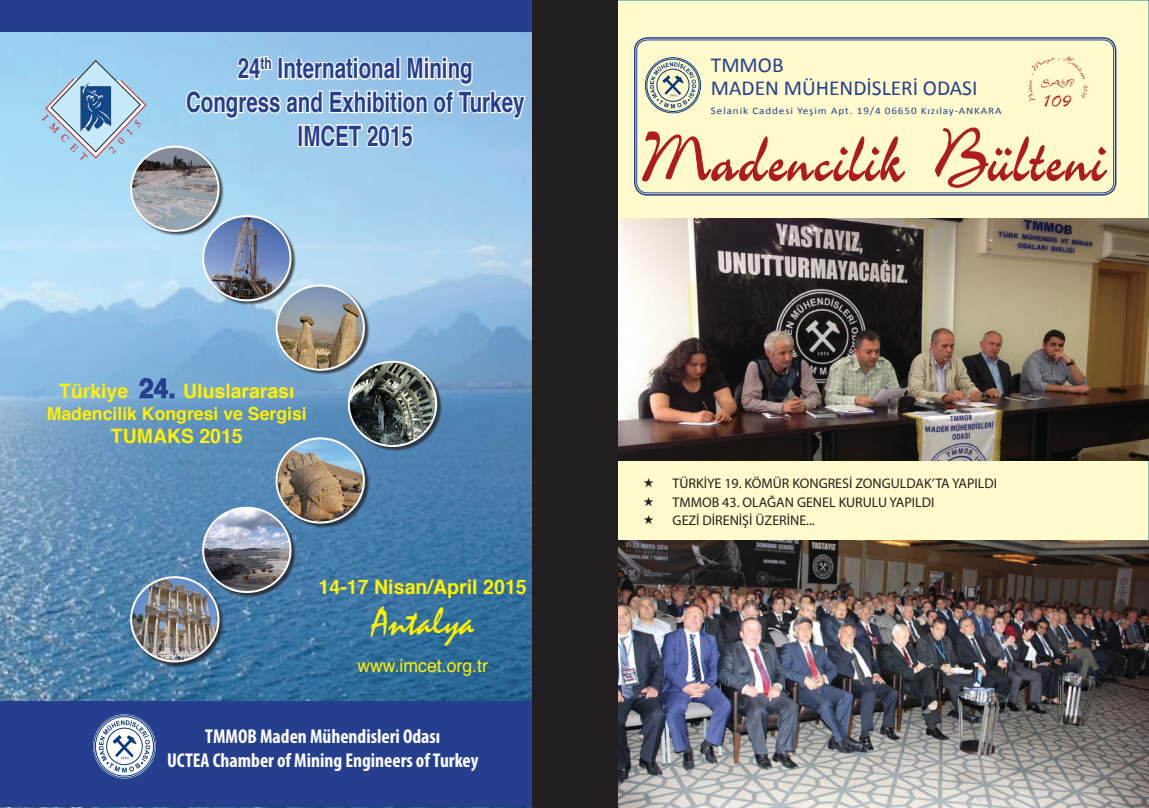
<style>
.page{position:relative;width:1149px;height:808px;background:#fff}
.page>*{position:absolute;margin:0;border:0;box-sizing:border-box;transform-origin:0 0}
.t1{font:85px "Charme";color:#ae1a1e;scale:.69 1}
.t2{font:44.2px "Mistral";color:#fff101}
.t3{font:700 28.1px/33.7px "Helvetica";color:#253f8e;text-align:center;scale:.73 1}
.t4{font:27.9px "Charme";color:#ae1a1e}
.t5{font:21.4px/23.1px "Calibri";color:#253f8e}
.t6{font:700 condensed 20.1px/24.1px "Myriad Pro";color:#fff;text-align:center}
.t7{font:700 20.1px "Helvetica";color:#fff101}
.t8{font:700 19.9px "Helvetica";color:#fff101}
.t9{font:700 18.1px "Helvetica";color:#fff101}
.t10{font:18.1px "Helvetica";color:#fff101}
.t11{font:14px/18.7px "Myriad Pro";color:#231f20}
.t12{font:10.8px "Charme";color:#ae1a1e}
.t13{font:10.4px "Times";color:#d1232a}
.t14{font:10px "Calibri";letter-spacing:.08em;color:#253f8e;scale:1.11 1}
.t15{font:9px "Charme";color:#ae1a1e}
.s1{font-size:27.1px;color:#253f8e}
</style>
<div class="page">
<div style="left:0;top:0;width:1148px;height:808px;background:#fffbcc"></div>
<div style="left:633px;top:37px;width:483px;height:159px;border:2px solid #253f8e;border-radius:13px"></div>
<div style="left:636px;top:40px;width:477px;height:153px;border:1px solid #253f8e;border-radius:11px"></div>
<svg style="left:645px;top:58px;width:54px;height:54px"></svg>
<div style="left:656px;top:69px;width:33px;height:33px;border:1px solid #08357c;border-radius:50%"></div>
<svg style="left:642px;top:131px;width:263px;height:51px"></svg>
<svg style="left:935px;top:127px;width:172px;height:61px"></svg>
<img style="left:617px;top:540px;width:531px;height:268px">
<img style="left:617px;top:219px;width:530px;height:242px">
<img style="left:0;top:32px;width:531px;height:776px">
<div style="left:0;top:702px;width:567px;height:105px;background:#253f8e"></div>
<div style="left:131px;top:146px;width:311px;height:521px;background:#231f20;opacity:.75"></div>
<img style="left:131px;top:147px;width:87px;height:84px">
<div style="left:130px;top:146px;width:89px;height:86px;border:2px solid #fff;border-radius:50%"></div>
<img style="left:203px;top:216px;width:87px;height:84px">
<div style="left:202px;top:215px;width:89px;height:86px;border:2px solid #fff;border-radius:50%"></div>
<img style="left:276px;top:285px;width:88px;height:85px">
<div style="left:275px;top:284px;width:90px;height:87px;border:2px solid #fff;border-radius:50%"></div>
<img style="left:349px;top:362px;width:87px;height:84px">
<div style="left:348px;top:361px;width:89px;height:86px;border:2px solid #fff;border-radius:50%"></div>
<img style="left:131px;top:577px;width:87px;height:84px">
<div style="left:130px;top:576px;width:89px;height:86px;border:2px solid #fff;border-radius:50%"></div>
<img style="left:203px;top:508px;width:87px;height:84px">
<div style="left:202px;top:507px;width:89px;height:86px;border:2px solid #fff;border-radius:50%"></div>
<img style="left:276px;top:438px;width:88px;height:85px">
<div style="left:275px;top:437px;width:90px;height:86px;border:2px solid #fff;border-radius:50%"></div>
<div style="left:0;top:0;width:567px;height:32px;background:#253f8e"></div>
<svg style="left:139px;top:378px;width:35px;height:21px"></svg>
<svg style="left:93px;top:714px;width:63px;height:64px"></svg>
<div style="left:106px;top:728px;width:37px;height:37px;border:1px solid #08357c;border-radius:50%"></div>
<svg style="left:184px;top:32px;width:343px;height:117px;background:#afd3ee"></svg>
<svg style="left:45px;top:60px;width:102px;height:99px;background:#aed4ea"></svg>
<img style="left:80px;top:82px;width:31px;height:50px">
<div style="left:531px;top:0;width:86px;height:808px;background:#231f20"></div>
<p class="t13" style="left:49px;top:113px;width:61px;rotate:46deg">IMCET</p>
<p class="t13" style="left:107px;top:147px;width:43px;rotate:-46deg">2015</p>
<h3 class="t3" style="left:186px;top:53px;width:465px">24<sup>th</sup> International Mining<br>Congress and Exhibition of Turkey<br>IMCET 2015</h3>
<h3 class="t8" style="left:59px;top:377px;width:237px">Türkiye <span class="s1">24.</span> Uluslararası</h3>
<p class="t9" style="left:47px;top:401px;width:261px">Madencilik Kongresi ve Sergisi</p>
<h3 class="t8" style="left:111px;top:423px;width:133px">TUMAKS 2015</h3>
<h3 class="t7" style="left:318px;top:573px;width:210px">14-17 Nisan/April 2015</h3>
<h2 class="t2" style="left:371px;top:600px;width:104px">Antalya</h2>
<p class="t10" style="left:357px;top:654px;width:132px">www.imcet.org.tr</p>
<h3 class="t6" style="left:167px;top:723px;width:312px">TMMOB Maden Mühendisleri Odası<br>UCTEA Chamber of Mining Engineers of Turkey</h3>
<h3 class="t5" style="left:710px;top:54px;width:268px">TMMOB<br>MADEN MÜHENDİSLERİ ODASI</h3>
<p class="t14" style="left:710px;top:104px;width:263px">Selanik Caddesi Yeşim Apt. 19/4 06650 Kızılay-ANKARA</p>
<h1 class="t1" style="left:642px;top:102px;width:673px">Madencilik Bülteni</h1>
<p class="t12" style="left:1040px;top:76px;width:34px">SAYI</p>
<h3 class="t4" style="left:1042px;top:80px;width:30px">109</h3>
<p class="t15" style="left:1022px;top:88px;width:6px;rotate:-90deg">a</p>
<p class="t15" style="left:1091px;top:85px;width:5px;rotate:90deg">2</p>
<p class="t11" style="left:672px;top:474px;width:326px">TÜRKİYE 19. KÖMÜR KONGRESİ ZONGULDAK’TA YAPILDI<br>TMMOB 43. OLAĞAN GENEL KURULU YAPILDI<br>GEZİ DİRENİŞİ ÜZERİNE...</p>
</div>
